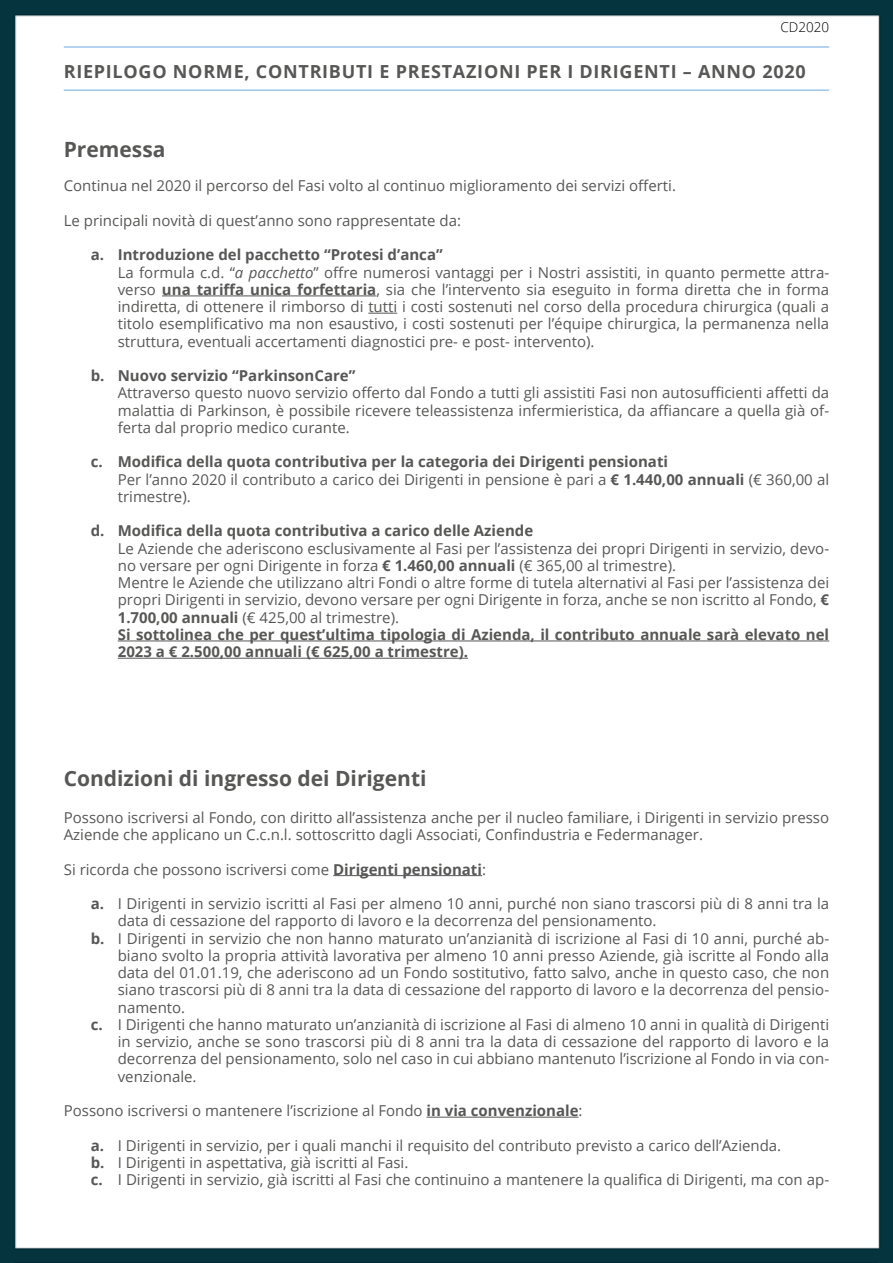
<style>
.page{position:relative;width:893px;height:1263px;background:#fff}
.page>*{position:absolute;margin:0;border:0;box-sizing:border-box;transform-origin:0 0}
.t1{font:700 21px "Open Sans";color:#575756}
.t2{font:700 18px "Open Sans";letter-spacing:.04em;color:#575756}
.t3{font:15px/17.2px "Open Sans";color:#575756}
.t4{font:700 15px/17.2px "Open Sans";color:#575756}
.t5{font:300 13.5px "Open Sans";color:#000}
.s1{font-weight:700}
.s2{font-style:italic}
.s3{font-weight:400}
</style>
<div class="page">
<img style="left:0;top:0;width:893px;height:1263px">
<div style="left:172px;top:311px;width:538px;height:920px;background:#fff"></div>
<hr style="left:64px;top:46px;width:765px;height:2px;background:#7db2e6">
<hr style="left:64px;top:90px;width:765px;height:1px;background:#7db2e6">
<hr style="left:162px;top:296px;width:214px;height:1px;background:#575756">
<svg style="left:368px;top:313px;width:29px;height:1px"></svg>
<hr style="left:118px;top:641px;width:711px;height:1px;background:#575756">
<hr style="left:118px;top:658px;width:350px;height:1px;background:#575756">
<hr style="left:333px;top:875px;width:149px;height:1px;background:#575756">
<hr style="left:426px;top:1117px;width:153px;height:1px;background:#575756">
<p class="t5" style="left:780px;top:17px;width:50px">CD2020</p>
<p class="t2" style="left:64px;top:58px;width:743px">RIEPILOGO NORME, CONTRIBUTI E PRESTAZIONI PER I DIRIGENTI – ANNO 2020</p>
<h1 class="t1" style="left:64px;top:134px;width:103px">Premessa</h1>
<p class="t3" style="left:64px;top:177px;width:614px">Continua nel 2020 il percorso del Fasi volto al continuo miglioramento dei servizi offerti.</p>
<p class="t3" style="left:64px;top:211px;width:399px">Le principali novità di quest’anno sono rappresentate da:</p>
<p class="t3" style="left:118px;top:246px;width:713px;text-indent:-27px"><span class="s1">a. Introduzione del pacchetto “Protesi d’anca”<br></span>La formula c.d. “<span class="s2">a pacchetto</span>” offre numerosi vantaggi per i Nostri assistiti, in quanto permette attra&shy;verso <span class="s1">una tariffa unica forfettaria</span>, sia che l’intervento sia eseguito in forma diretta che in forma indiretta, di ottenere il rimborso di tutti i costi sostenuti nel corso della procedura chirurgica (quali a titolo esemplificativo ma non esaustivo, i costi sostenuti per l’équipe chirurgica, la permanenza nella struttura, eventuali accertamenti diagnostici pre- e post- intervento).</p>
<p class="t4" style="left:91px;top:367px;width:266px">b. Nuovo servizio “ParkinsonCare”</p>
<p class="t3" style="left:118px;top:384px;width:713px;text-align:justify">Attraverso questo nuovo servizio offerto dal Fondo a tutti gli assistiti Fasi non autosufficienti affetti da malattia di Parkinson, è possibile ricevere teleassistenza infermieristica, da affiancare a quella già of&shy;ferta dal proprio medico curante.</p>
<p class="t4" style="left:118px;top:453px;width:713px;text-indent:-27px">c. Modifica della quota contributiva per la categoria dei Dirigenti pensionati<br><span class="s3">Per l’anno 2020 il contributo a carico dei Dirigenti in pensione è pari a</span> € 1.440,00 annuali <span class="s3">(€ 360,00 al trimestre).</span></p>
<p class="t4" style="left:91px;top:522px;width:444px">d. Modifica della quota contributiva a carico delle Aziende</p>
<p class="t3" style="left:118px;top:539px;width:713px">Le Aziende che aderiscono esclusivamente al Fasi per l’assistenza dei propri Dirigenti in servizio, devo&shy;no versare per ogni Dirigente in forza <span class="s1">€ 1.460,00 annuali</span> (€ 365,00 al trimestre).<br>Mentre le Aziende che utilizzano altri Fondi o altre forme di tutela alternativi al Fasi per l’assistenza dei propri Dirigenti in servizio, devono versare per ogni Dirigente in forza, anche se non iscritto al Fondo, <span class="s1">€ 1.700,00 annuali</span> (€ 425,00 al trimestre).<br><span class="s1">Si sottolinea che per quest’ultima tipologia di Azienda, il contributo annuale sarà elevato nel 2023 a € 2.500,00 annuali (€ 625,00 a trimestre).</span></p>
<h1 class="t1" style="left:64px;top:763px;width:364px">Condizioni di ingresso dei Dirigenti</h1>
<p class="t3" style="left:64px;top:808px;width:767px">Possono iscriversi al Fondo, con diritto all’assistenza anche per il nucleo familiare, i Dirigenti in servizio presso<br>Aziende che applicano un C.c.n.l. sottoscritto dagli Associati, Confindustria e Federmanager.</p>
<p class="t3" style="left:64px;top:860px;width:424px">Si ricorda che possono iscriversi come <span class="s1">Dirigenti pensionati</span>:</p>
<p class="t3" style="left:91px;top:894px;width:740px"><span class="s1">a.</span> I Dirigenti in servizio iscritti al Fasi per almeno 10 anni, purché non siano trascorsi più di 8 anni tra la</p>
<p class="t3" style="left:118px;top:912px;width:540px">data di cessazione del rapporto di lavoro e la decorrenza del pensionamento.</p>
<p class="t3" style="left:91px;top:929px;width:740px"><span class="s1">b.</span> I Dirigenti in servizio che non hanno maturato un’anzianità di iscrizione al Fasi di 10 anni, purché ab-</p>
<p class="t3" style="left:118px;top:946px;width:713px">biano svolto la propria attività lavorativa per almeno 10 anni presso Aziende, già iscritte al Fondo alla</p>
<p class="t3" style="left:118px;top:963px;width:713px">data del 01.01.19, che aderiscono ad un Fondo sostitutivo, fatto salvo, anche in questo caso, che non</p>
<p class="t3" style="left:118px;top:981px;width:713px">siano trascorsi più di 8 anni tra la data di cessazione del rapporto di lavoro e la decorrenza del pensio-</p>
<p class="t3" style="left:118px;top:998px;width:69px">namento.</p>
<p class="t3" style="left:91px;top:1015px;width:740px"><span class="s1">c.</span> I Dirigenti che hanno maturato un’anzianità di iscrizione al Fasi di almeno 10 anni in qualità di Dirigenti</p>
<p class="t3" style="left:118px;top:1032px;width:713px">in servizio, anche se sono trascorsi più di 8 anni tra la data di cessazione del rapporto di lavoro e la</p>
<p class="t3" style="left:118px;top:1050px;width:713px">decorrenza del pensionamento, solo nel caso in cui abbiano mantenuto l’iscrizione al Fondo in via con-</p>
<p class="t3" style="left:118px;top:1067px;width:80px">venzionale.</p>
<p class="t3" style="left:64px;top:1101px;width:520px">Possono iscriversi o mantenere l’iscrizione al Fondo <span class="s1">in via convenzionale</span>:</p>
<p class="t3" style="left:91px;top:1136px;width:740px"><span class="s1">a.</span> I Dirigenti in servizio, per i quali manchi il requisito del contributo previsto a carico dell’Azienda.<br><span class="s1">b.</span> I Dirigenti in aspettativa, già iscritti al Fasi.<br><span class="s1">c.</span> I Dirigenti in servizio, già iscritti al Fasi che continuino a mantenere la qualifica di Dirigenti, ma con ap-</p>
</div>
